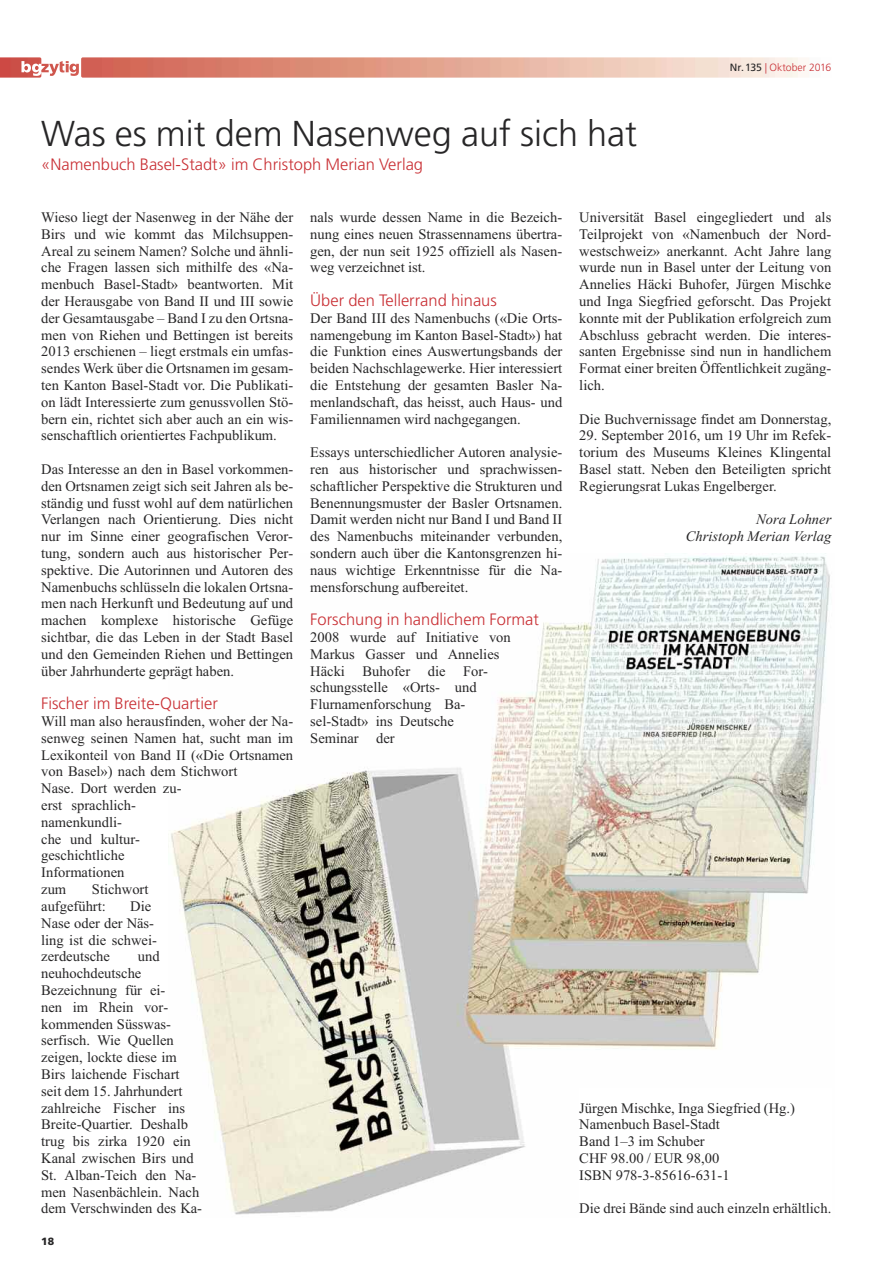
<style>
.page{position:relative;width:893px;height:1263px;background:#fff}
.page>*{position:absolute;margin:0;border:0;box-sizing:border-box;transform-origin:0 0}
.t1{font:300 36px "Frutiger LT Pro";color:#272627}
.t2{font:300 16.5px "Frutiger LT Pro";color:#c93035}
.t3{font:14.55px/16.8px "Times New Roman";color:#272627;text-align:justify}
.t4{font:italic 14.55px/16.8px "Times New Roman";color:#272627;text-align:right}
.t5{font:300 10.5px "Frutiger LT Pro";color:#c93035}
.t6{font:900 10.5px "Frutiger LT Std";color:#272627}
.s1{font-family:"Frutiger LT Std";font-weight:400;color:#272627}
</style>
<div class="page">
<img style="left:171px;top:553px;width:659px;height:662px">
<img style="left:0;top:57px;width:809px;height:21px">
<div style="left:579px;top:1088px;width:252px;height:136px;background:#fff"></div>
<p class="t5" style="left:730px;top:64px;width:103px"><span class="s1">Nr.135</span> | Oktober 2016</p>
<h1 class="t1" style="left:41px;top:121px;width:597px">Was es mit dem Nasenweg auf sich hat</h1>
<p class="t2" style="left:41px;top:159px;width:383px">«Namenbuch Basel-Stadt» im Christoph Merian Verlag</p>
<p class="t3" style="left:41px;top:209px;width:254px">Wieso liegt der Nasenweg in der Nähe der Birs und wie kommt das Milchsuppen-Areal zu seinem Namen? Solche und ähnli&shy;che Fragen lassen sich mithilfe des «Na&shy;menbuch Basel-Stadt» beantworten. Mit der Herausgabe von Band II und III sowie der Gesamtausgabe – Band I zu den Ortsna&shy;men von Riehen und Bettingen ist bereits 2013 erschienen – liegt erstmals ein umfas&shy;sendes Werk über die Ortsnamen im gesam&shy;ten Kanton Basel-Stadt vor. Die Publikati&shy;on lädt Interessierte zum genussvollen Stö&shy;bern ein, richtet sich aber auch an ein wis&shy;senschaftlich orientiertes Fachpublikum.</p>
<p class="t3" style="left:41px;top:461px;width:254px">Das Interesse an den in Basel vorkommen&shy;den Ortsnamen zeigt sich seit Jahren als be&shy;ständig und fusst wohl auf dem natürlichen Verlangen nach Orientierung. Dies nicht nur im Sinne einer geografischen Veror&shy;tung, sondern auch aus historischer Per&shy;spektive. Die Autorinnen und Autoren des Namenbuchs schlüsseln die lokalen Ortsna&shy;men nach Herkunft und Bedeutung auf und machen komplexe historische Gefüge sichtbar, die das Leben in der Stadt Basel und den Gemeinden Riehen und Bettingen über Jahrhunderte geprägt haben.</p>
<p class="t2" style="left:41px;top:698px;width:178px">Fischer im Breite-Quartier</p>
<p class="t3" style="left:41px;top:713px;width:254px;text-align:left">Will man also herausfinden, woher der Na&shy;senweg seinen Namen hat, sucht man im<br>Lexikonteil von Band II («Die Ortsnamen von Basel») nach dem Stichwort<br>Nase. Dort werden zu-<br>erst sprachlich-<br>namenkundli-<br>che und kultur-<br>geschichtliche<br>Informationen<br>zum</p>
<p class="t3" style="left:310px;top:209px;width:254px">nals wurde dessen Name in die Bezeich&shy;nung eines neuen Strassennamens übertra&shy;gen, der nun seit 1925 offiziell als Nasen&shy;weg verzeichnet ist.</p>
<p class="t2" style="left:310px;top:294px;width:188px">Über den Tellerrand hinaus</p>
<p class="t3" style="left:310px;top:309px;width:254px">Der Band III des Namenbuchs («Die Orts&shy;namengebung im Kanton Basel-Stadt») hat die Funktion eines Auswertungsbands der beiden Nachschlagewerke. Hier interessiert die Entstehung der gesamten Basler Na&shy;menlandschaft, das heisst, auch Haus- und Familiennamen wird nachgegangen.</p>
<p class="t3" style="left:310px;top:444px;width:254px">Essays unterschiedlicher Autoren analysie&shy;ren aus historischer und sprachwissen&shy;schaftlicher Perspektive die Strukturen und Benennungsmuster der Basler Ortsnamen.<br>Damit werden nicht nur Band I und Band II des Namenbuchs miteinander verbunden, sondern auch über die Kantonsgrenzen hi&shy;naus wichtige Erkenntnisse für die Na&shy;mensforschung aufbereitet.</p>
<p class="t2" style="left:310px;top:614px;width:230px">Forschung in handlichem Format</p>
<p class="t3" style="left:310px;top:629px;width:202px;text-align:left">2008 wurde auf Initiative von<br>Markus Gasser und Annelies<br>Häcki Buhofer die For&shy;schungsstelle «Orts- und<br>Flurnamenforschung Ba&shy;sel-Stadt» ins Deutsche<br>Seminar der</p>
<p class="t3" style="left:579px;top:209px;width:254px">Universität Basel eingegliedert und als Teilprojekt von «Namenbuch der Nord&shy;westschweiz» anerkannt. Acht Jahre lang wurde nun in Basel unter der Leitung von Annelies Häcki Buhofer, Jürgen Mischke und Inga Siegfried geforscht. Das Projekt konnte mit der Publikation erfolgreich zum Abschluss gebracht werden. Die interes&shy;santen Ergebnisse sind nun in handlichem Format einer breiten Öffentlichkeit zugäng&shy;lich.</p>
<p class="t3" style="left:579px;top:410px;width:254px">Die Buchvernissage findet am Donnerstag,</p>
<p class="t3" style="left:579px;top:427px;width:254px">29. September 2016, um 19 Uhr im Refek&shy;torium des Museums Kleines Klingental Basel statt. Neben den Beteiligten spricht Regierungsrat Lukas Engelberger.</p>
<p class="t4" style="left:686px;top:511px;width:147px">Nora Lohner<br>Christoph Merian Verlag</p>
<p class="t3" style="left:41px;top:881px;width:109px;text-indent:51px">Stichwort aufgeführt:</p>
<p class="t3" style="left:41px;top:897px;width:117px;text-align:left;text-indent:89px">Die<br>Nase oder der Näs&shy;ling ist die schwei&shy;zerdeutsche</p>
<p class="t3" style="left:41px;top:948px;width:162px;text-align:left;text-indent:97px">und neuhochdeutsche<br>Bezeichnung für ei-<br>nen im Rhein vor&shy;kommenden Süsswas&shy;serfisch. Wie Quellen zeigen, lockte diese im<br>Birs laichende Fischart seit dem 15. Jahrhundert zahlreiche Fischer ins<br>Breite-Quartier. Deshalb trug bis zirka 1920 ein<br>Kanal zwischen Birs und<br>St. Alban-Teich den Na&shy;men Nasenbächlein. Nach dem Verschwinden des Ka-</p>
<p class="t3" style="left:579px;top:1099px;width:217px;text-align:left">Jürgen Mischke, Inga Siegfried (Hg.)<br>Namenbuch Basel-Stadt<br>Band 1–3 im Schuber<br>CHF 98.00 / EUR 98,00<br>ISBN 978-3-85616-631-1</p>
<p class="t3" style="left:579px;top:1200px;width:254px">Die drei Bände sind auch einzeln erhältlich.</p>
<p class="t6" style="left:41px;top:1237px;width:14px">18</p>
</div>
